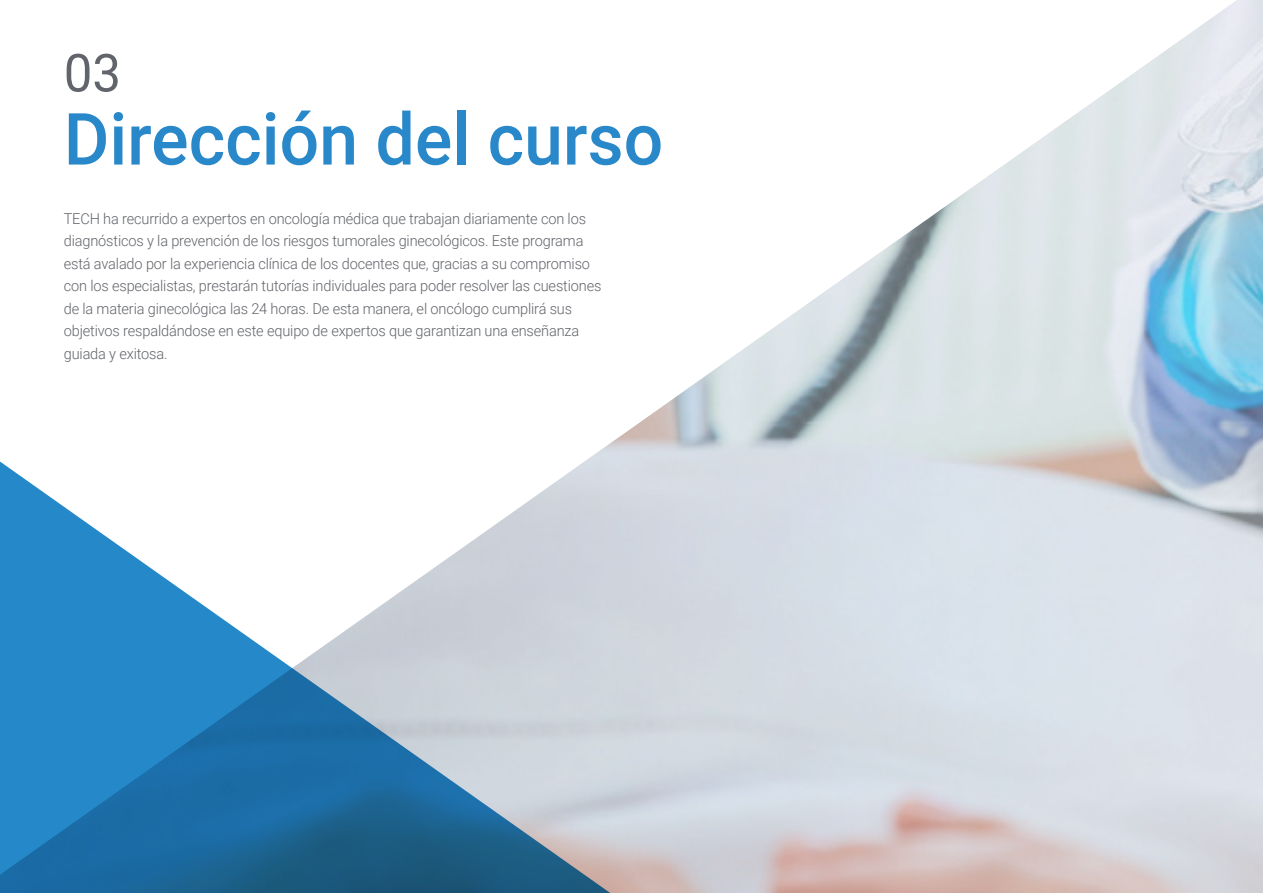
<style>
.page{position:relative;width:1263px;height:893px;background:#fff}
.page>*{position:absolute;margin:0;border:0;box-sizing:border-box;transform-origin:0 0}
.t1{font:500 72px "Roboto";color:#2988c9}
.t2{font:52.5px "Roboto";color:#61646a}
.t3{font:300 15px/22.5px "Roboto";letter-spacing:-.01em;color:#61646a}
</style>
<div class="page">
<img style="left:607px;top:0;width:656px;height:893px">
<svg style="left:0;top:446px;width:640px;height:447px"></svg>
<h2 class="t2" style="left:64px;top:36px;width:59px">03</h2>
<h1 class="t1" style="left:64px;top:89px;width:601px">Dirección del curso</h1>
<p class="t3" style="left:64px;top:207px;width:539px">TECH ha recurrido a expertos en oncología médica que trabajan diariamente con los diagnósticos y la prevención de los riesgos tumorales ginecológicos. Este programa está avalado por la experiencia clínica de los docentes que, gracias a su compromiso con los especialistas, prestarán tutorías individuales para poder resolver las cuestiones de la materia ginecológica las 24 horas. De esta manera, el oncólogo cumplirá sus objetivos respaldándose en este equipo de expertos que garantizan una enseñanza guiada y exitosa.</p>
</div>
